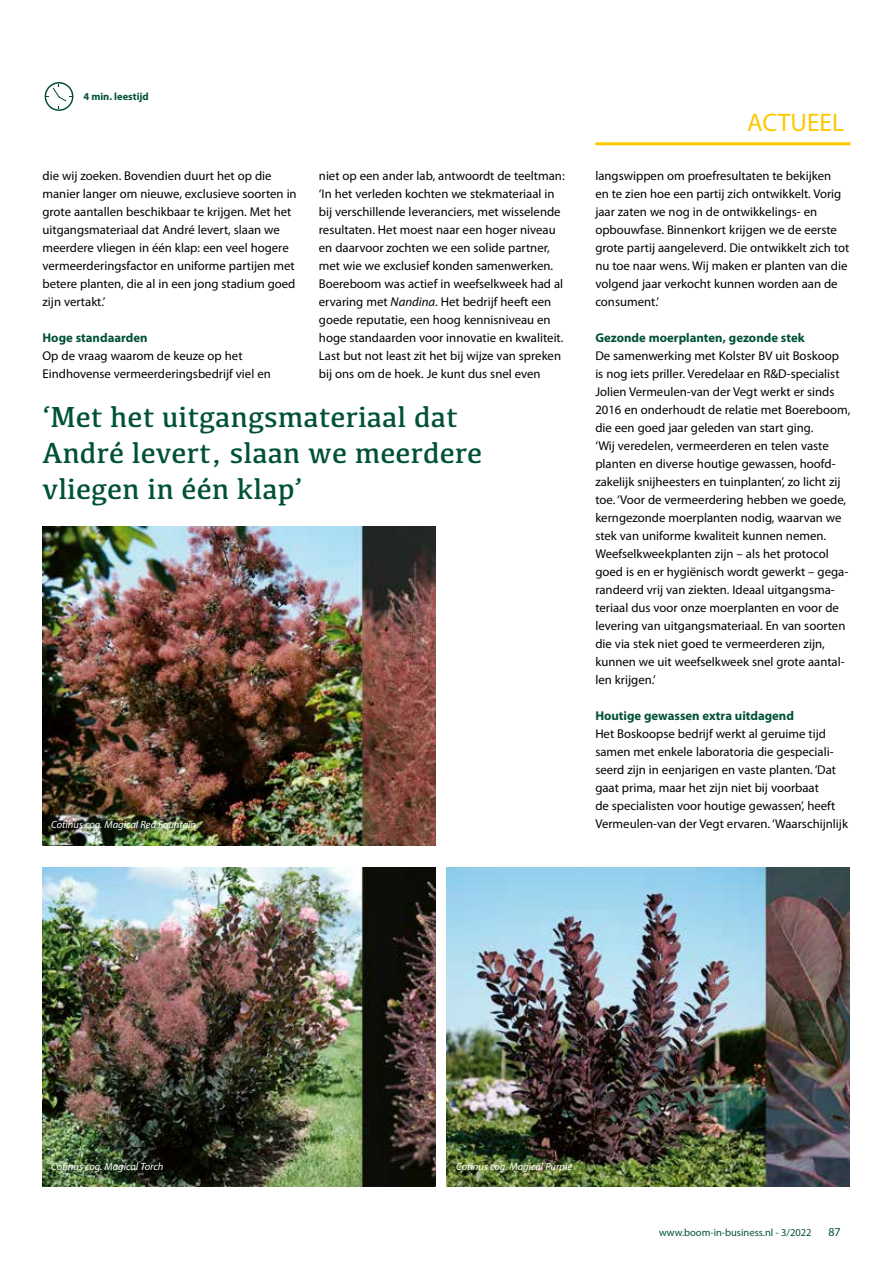
<style>
.page{position:relative;width:893px;height:1263px;background:#fff}
.page>*{position:absolute;margin:0;border:0;box-sizing:border-box;transform-origin:0 0}
.t1{font:30px/36px "Kefa";color:#005139}
.t2{font:25.5px "Myriad Pro";color:#fec800}
.t3{font:12.75px/18px "Myriad Pro";color:#000}
.t4{font:700 12.75px "Myriad Pro";color:#005139}
.t5{font:12px "Myriad Pro";color:#005139}
.t6{font:italic 10.5px "Myriad Pro";color:#fff}
.t7{font:10.5px "Myriad Pro";color:#005139}
.t8{font:700 10.5px "Myriad Pro";color:#005139}
.s1{font-style:italic}
</style>
<div class="page">
<hr style="left:595px;top:142px;width:255px;height:3px;background:#fec800">
<svg style="left:45px;top:82px;width:28px;height:29px"></svg>
<img style="left:43px;top:867px;width:393px;height:319px">
<img style="left:43px;top:526px;width:393px;height:320px">
<img style="left:446px;top:867px;width:403px;height:319px">
<p class="t8" style="left:83px;top:90px;width:67px">4 min. leestijd</p>
<h2 class="t2" style="left:747px;top:107px;width:99px">ACTUEEL</h2>
<p class="t3" style="left:319px;top:167px;width:247px">niet op een ander lab, antwoordt de teeltman: ‘In het verleden kochten we stekmateriaal in bij verschillende leveranciers, met wisselende resultaten. Het moest naar een hoger niveau en daarvoor zochten we een solide partner, met wie we exclusief konden samenwerken.<br>Boereboom was actief in weefselkweek had al ervaring met <span class="s1">Nandina</span>. Het bedrijf heeft een goede reputatie, een hoog kennisniveau en hoge standaarden voor innovatie en kwaliteit.<br>Last but not least zit het bij wijze van spreken bij ons om de hoek. Je kunt dus snel even</p>
<p class="t3" style="left:595px;top:167px;width:256px">langswippen om proefresultaten te bekijken<br>en te zien hoe een partij zich ontwikkelt. Vorig jaar zaten we nog in de ontwikkelings- en opbouwfase. Binnenkort krijgen we de eerste grote partij aangeleverd. Die ontwikkelt zich tot nu toe naar wens. Wij maken er planten van die volgend jaar verkocht kunnen worden aan de consument.’</p>
<p class="t3" style="left:43px;top:167px;width:256px">die wij zoeken. Bovendien duurt het op die manier langer om nieuwe, exclusieve soorten in grote aantallen beschikbaar te krijgen. Met het uitgangsmateriaal dat André levert, slaan we meerdere vliegen in één klap: een veel hogere vermeerderingsfactor en uniforme partijen met betere planten, die al in een jong stadium goed zijn vertakt.’</p>
<p class="t4" style="left:43px;top:329px;width:107px">Hoge standaarden</p>
<p class="t3" style="left:43px;top:347px;width:230px">Op de vraag waarom de keuze op het<br>Eindhovense vermeerderingsbedrijf viel en</p>
<p class="t4" style="left:595px;top:329px;width:211px">Gezonde moerplanten, gezonde stek</p>
<p class="t3" style="left:595px;top:347px;width:257px">De samenwerking met Kolster BV uit Boskoop<br>is nog iets priller. Veredelaar en R&amp;D-specialist Jolien Vermeulen-van der Vegt werkt er sinds 2016 en onderhoudt de relatie met Boereboom, die een goed jaar geleden van start ging.<br>‘Wij veredelen, vermeerderen en telen vaste planten en diverse houtige gewassen, hoofd&shy;zakelijk snijheesters en tuinplanten’, zo licht zij toe. ‘Voor de vermeerdering hebben we goede, kerngezonde moerplanten nodig, waarvan we stek van uniforme kwaliteit kunnen nemen.<br>Weefselkweekplanten zijn – als het protocol goed is en er hygiënisch wordt gewerkt – gega&shy;randeerd vrij van ziekten. Ideaal uitgangsma&shy;teriaal dus voor onze moerplanten en voor de levering van uitgangsmateriaal. En van soorten die via stek niet goed te vermeerderen zijn, kunnen we uit weefselkweek snel grote aantal&shy;len krijgen.’</p>
<p class="t4" style="left:595px;top:708px;width:200px">Houtige gewassen extra uitdagend</p>
<p class="t3" style="left:595px;top:725px;width:254px">Het Boskoopse bedrijf werkt al geruime tijd samen met enkele laboratoria die gespeciali&shy;seerd zijn in eenjarigen en vaste planten. ‘Dat gaat prima, maar het zijn niet bij voorbaat<br>de specialisten voor houtige gewassen’, heeft Vermeulen-van der Vegt ervaren. ‘Waarschijnlijk</p>
<h1 class="t1" style="left:43px;top:398px;width:441px">‘Met het uitgangsmateriaal dat<br>André levert, slaan we meerdere vliegen in één klap’</h1>
<p class="t6" style="left:51px;top:818px;width:147px">Cotinus cog. Magical Red Fountain</p>
<p class="t6" style="left:51px;top:1160px;width:114px">Cotinus cog. Magical Torch</p>
<p class="t6" style="left:456px;top:1160px;width:118px">Cotinus cog. Magical Purple</p>
<p class="t7" style="left:659px;top:1226px;width:154px">www.boom-in-business.nl - 3/2022</p>
<p class="t5" style="left:828px;top:1224px;width:14px">87</p>
</div>
